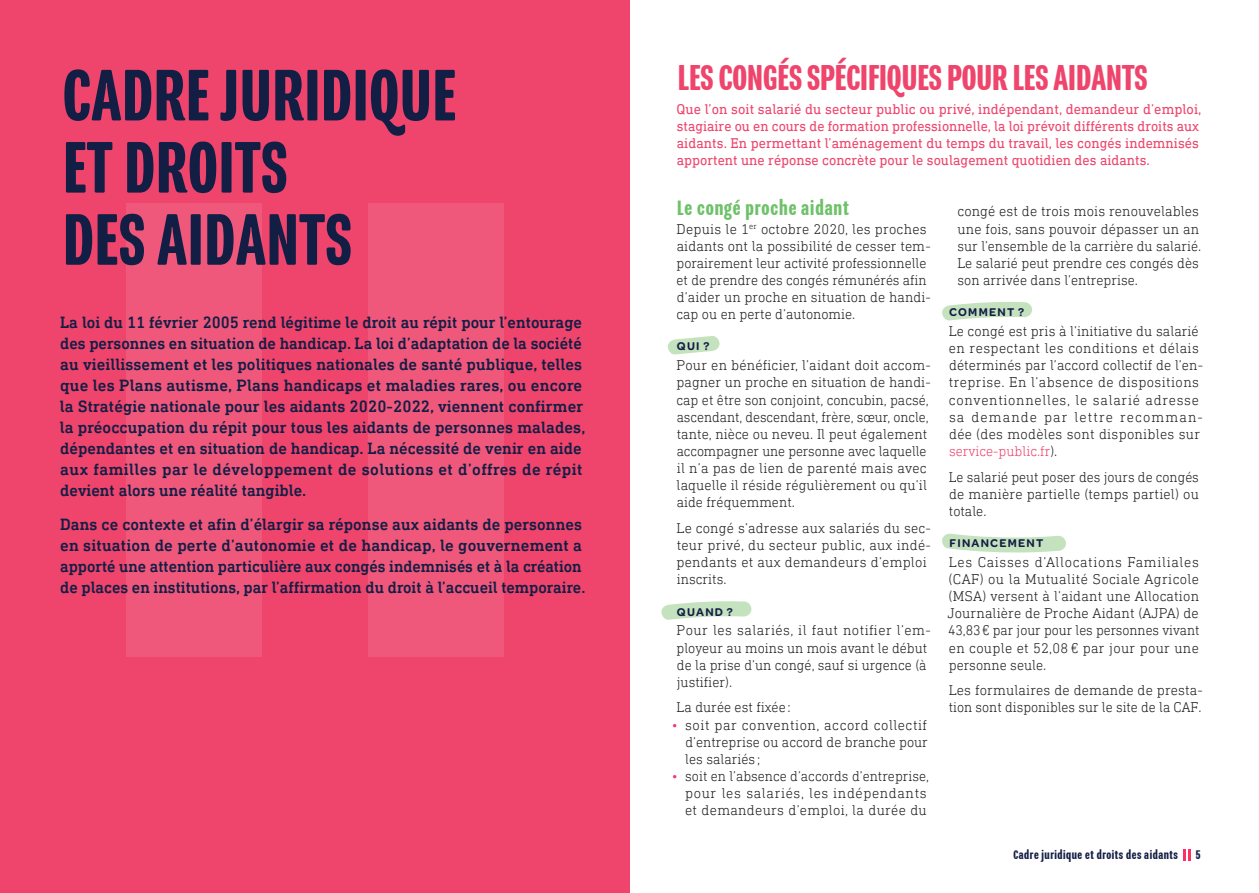
<style>
.page{position:relative;width:1259px;height:893px;background:#fff}
.page>*{position:absolute;margin:0;border:0;box-sizing:border-box;transform-origin:0 0}
.titre_1{font:500 78.9px/72.2px "Program Narrow";letter-spacing:.01em;color:#131e45}
.titre_2{font:500 39px "Program Narrow";color:#ef446b}
.titre_3{font:500 22.5px "Program Narrow";letter-spacing:.04em;color:#6ec169}
.chapo{font:500 16.5px/21px "DIN Next Slab Pro";color:#131e45}
.TEXTE_COURANT{font:300 14.25px/17.1px "DIN Next Slab Pro";letter-spacing:.005em;color:#231f20}
.chapo_rose{font:14.25px/17.1px "DIN Next Slab Pro";color:#ef446b}
.TEXTE_COURANT-2{font:300 14.25px/17.1px "DIN Next Slab Pro";letter-spacing:.025em;color:#231f20}
.titre_3-2{font:500 13.5px "Program Narrow";letter-spacing:.04em;color:#131e45}
.titre_4_-2{font:600 12px "Omnes";letter-spacing:.105em;color:#131e45}
.s1{color:#ef377c}
.s2{color:#ef446b}
</style>
<div class="page">
<div style="left:0;top:0;width:629px;height:893px;background:#ef446b"></div>
<div style="left:126px;top:204px;width:136px;height:453px;background:#f0587b"></div>
<div style="left:368px;top:204px;width:135px;height:453px;background:#f0587b"></div>
<svg style="left:667px;top:336px;width:52px;height:19px"></svg>
<svg style="left:942px;top:302px;width:90px;height:19px"></svg>
<svg style="left:661px;top:601px;width:90px;height:19px"></svg>
<svg style="left:942px;top:533px;width:124px;height:20px"></svg>
<svg style="left:1183px;top:849px;width:7px;height:11px"></svg>
<p class="titre_1" style="left:63px;top:59px;width:394px">CADRE JURIDIQUE<br>ET DROITS<br>DES AIDANTS</p>
<p class="chapo" style="left:60px;top:312px;width:527px">La loi du 11 février 2005 rend légitime le droit au répit pour l’entourage des personnes en situation de handicap. La loi d’adaptation de la société au vieillissement et les politiques nationales de santé publique, telles que les Plans autisme, Plans handicaps et maladies rares, ou encore la Stratégie nationale pour les aidants 2020-2022, viennent confirmer la préoccupation du répit pour tous les aidants de personnes malades, dépendantes et en situation de handicap. La nécessité de venir en aide aux familles par le développement de solutions et d’offres de répit devient alors une réalité tangible.</p>
<p class="chapo" style="left:60px;top:514px;width:527px">Dans ce contexte et afin d’élargir sa réponse aux aidants de personnes en situation de perte d’autonomie et de handicap, le gouvernement a apporté une attention particulière aux congés indemnisés et à la création de places en institutions, par l’affirmation du droit à l’accueil temporaire.</p>
<p class="titre_2" style="left:678px;top:56px;width:471px">LES CONGÉS SPÉCIFIQUES POUR LES AIDANTS</p>
<p class="chapo_rose" style="left:676px;top:100px;width:526px">Que l’on soit salarié du secteur public ou privé, indépendant, demandeur d’emploi, stagiaire ou en cours de formation professionnelle, la loi prévoit différents droits aux aidants. En permettant l’aménagement du temps du travail, les congés indemnisés apportent une réponse concrète pour le soulagement quotidien des aidants.</p>
<p class="titre_3" style="left:677px;top:195px;width:173px">Le congé proche aidant</p>
<p class="TEXTE_COURANT" style="left:676px;top:220px;width:256px">Depuis le 1<sup>er</sup> octobre 2020, les proches aidants ont la possibilité de cesser tem&shy;porairement leur activité professionnelle et de prendre des congés rémunérés afin d’aider un proche en situation de handi&shy;cap ou en perte d’autonomie.</p>
<p class="titre_4_-2" style="left:677px;top:340px;width:34px">QUI ?</p>
<p class="TEXTE_COURANT" style="left:676px;top:357px;width:256px">Pour en bénéficier, l’aidant doit accom&shy;pagner un proche en situation de handi&shy;cap et être son conjoint, concubin, pacsé, ascendant, descendant, frère, sœur, oncle, tante, nièce ou neveu. Il peut également accompagner une personne avec laquelle il n’a pas de lien de parenté mais avec laquelle il réside régulièrement ou qu’il aide fréquemment.</p>
<p class="TEXTE_COURANT" style="left:676px;top:519px;width:256px">Le congé s’adresse aux salariés du sec&shy;teur privé, du secteur public, aux indé&shy;pendants et aux demandeurs d’emploi inscrits.</p>
<p class="titre_4_-2" style="left:677px;top:605px;width:57px">QUAND ?</p>
<p class="TEXTE_COURANT" style="left:676px;top:622px;width:256px">Pour les salariés, il faut notifier l’em&shy;ployeur au moins un mois avant le début de la prise d’un congé, sauf si urgence (à justifier).</p>
<p class="TEXTE_COURANT" style="left:676px;top:699px;width:116px">La durée est fixée :</p>
<p class="TEXTE_COURANT" style="left:685px;top:716px;width:244px;text-align:justify;text-indent:-13px"><span class="s1">•</span> soit par convention, accord collectif d’entreprise ou accord de branche pour les salariés ;</p>
<p class="TEXTE_COURANT" style="left:685px;top:767px;width:245px;text-indent:-13px"><span class="s1">•</span> soit en l’absence d’accords d’entreprise, pour les salariés, les indépendants et demandeurs d’emploi, la durée du</p>
<p class="TEXTE_COURANT" style="left:957px;top:203px;width:245px">congé est de trois mois renouvelables une fois, sans pouvoir dépasser un an sur l’ensemble de la carrière du salarié.<br>Le salarié peut prendre ces congés dès son arrivée dans l’entreprise.</p>
<p class="titre_4_-2" style="left:949px;top:305px;width:76px">COMMENT ?</p>
<p class="TEXTE_COURANT-2" style="left:949px;top:323px;width:256px">Le congé est pris à l’initiative du salarié en respectant les conditions et délais déterminés par l’accord collectif de l’en&shy;treprise. En l’absence de dispositions conventionnelles, le salarié adresse sa demande par lettre recomman&shy;dée (des modèles sont disponibles sur <span class="s2">service-public.fr</span>).</p>
<p class="TEXTE_COURANT" style="left:949px;top:468px;width:252px;text-align:justify">Le salarié peut poser des jours de congés de manière partielle (temps partiel) ou totale.</p>
<p class="titre_4_-2" style="left:949px;top:536px;width:95px">FINANCEMENT</p>
<p class="TEXTE_COURANT" style="left:947px;top:553px;width:253px;text-align:justify">Les Caisses d’Allocations Familiales (CAF) ou la Mutualité Sociale Agricole (MSA) versent à l’aidant une Allocation Journalière de Proche Aidant (AJPA) de 43,83€ par jour pour les personnes vivant en couple et 52,08 € par jour pour une personne seule.</p>
<p class="TEXTE_COURANT" style="left:949px;top:682px;width:256px">Les formulaires de demande de presta&shy;tion sont disponibles sur le site de la CAF.</p>
<p class="titre_3-2" style="left:1013px;top:847px;width:166px">Cadre juridique et droits des aidants</p>
<p class="titre_3-2" style="left:1195px;top:847px;width:6px">5</p>
</div>
